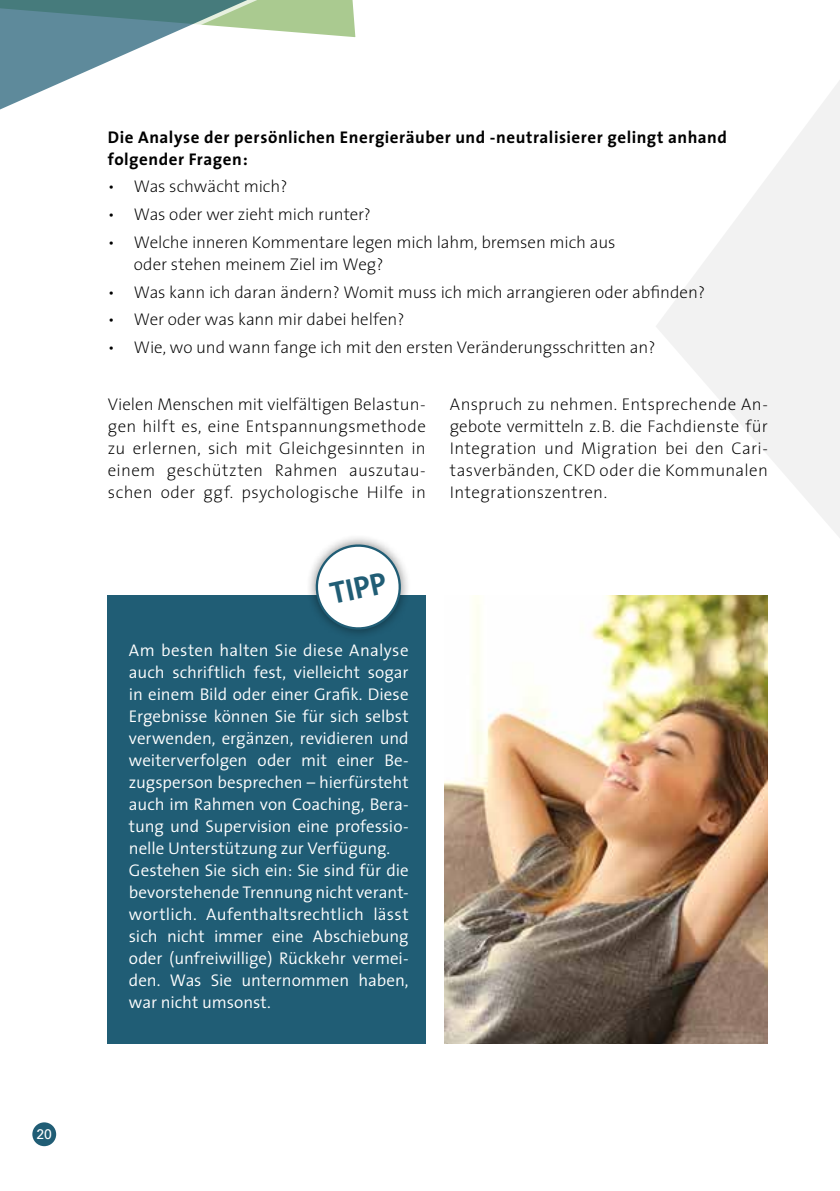
<style>
.page{position:relative;width:840px;height:1191px;background:#fff}
.page>*{position:absolute;margin:0;border:0;box-sizing:border-box;transform-origin:0 0}
.t1{font:700 31.2px "The Sans";color:#205d75}
.t2{font:200 17px/22px "The Sans";color:#000;text-align:justify}
.t3{font:300 17px/22px "The Sans";color:#fff}
.t4{font:700 17px/22px "The Sans";letter-spacing:.03em;color:#000}
.t5{font:14px "Univers LT Pro 55 Roman";color:#fff}
</style>
<div class="page">
<svg style="left:655px;top:82px;width:184px;height:962px"></svg>
<div style="left:108px;top:595px;width:317px;height:448px;background:#205d75"></div>
<img style="left:444px;top:595px;width:323px;height:448px">
<div style="left:305px;top:534px;width:106px;height:106px;background:#000;opacity:.5"></div>
<svg style="left:313px;top:542px;width:90px;height:90px"></svg>
<svg style="left:322px;top:0;width:34px;height:38px"></svg>
<svg style="left:0;top:0;width:322px;height:110px"></svg>
<div style="left:32px;top:1122px;width:24px;height:24px;background:#205d75;border-radius:50%"></div>
<p class="t5" style="left:36px;top:1125px;width:17px">20</p>
<p class="t4" style="left:108px;top:126px;width:620px">Die Analyse der persönlichen Energieräuber und -neutralisierer gelingt anhand folgender Fragen:</p>
<p class="t2" style="left:108px;top:175px;width:181px">• Was schwächt mich?</p>
<p class="t2" style="left:108px;top:203px;width:264px">• Was oder wer zieht mich runter?</p>
<p class="t2" style="left:134px;top:230px;width:483px;text-indent:-26px">• Welche inneren Kommentare legen mich lahm, bremsen mich aus oder stehen meinem Ziel im Weg?</p>
<p class="t2" style="left:108px;top:280px;width:598px">• Was kann ich daran ändern? Womit muss ich mich arrangieren oder abfinden?</p>
<p class="t2" style="left:108px;top:308px;width:298px">• Wer oder was kann mir dabei helfen?</p>
<p class="t2" style="left:108px;top:335px;width:548px">• Wie, wo und wann fange ich mit den ersten Veränderungsschritten an?</p>
<p class="t2" style="left:108px;top:392px;width:319px">Vielen Menschen mit vielfältigen Belastun&shy;gen hilft es, eine Entspannungsmethode zu erlernen, sich mit Gleichgesinnten in einem geschützten Rahmen auszutau&shy;schen oder ggf. psychologische Hilfe in</p>
<p class="t2" style="left:449px;top:392px;width:319px">Anspruch zu nehmen. Entsprechende An&shy;gebote vermitteln z.B. die Fachdienste für Integration und Migration bei den Cari&shy;tasverbänden, CKD oder die Kommunalen Integrationszentren.</p>
<h1 class="t1" style="left:325px;top:568px;width:58px;rotate:-12deg">TIPP</h1>
<p class="t3" style="left:129px;top:639px;width:281px">Am besten halten Sie diese Analyse auch schriftlich fest, vielleicht sogar in einem Bild oder einer Grafik. Diese Ergebnisse können Sie für sich selbst verwenden, ergänzen, revidieren und weiterverfolgen oder mit einer Be&shy;zugsperson besprechen – hierfürsteht auch im Rahmen von Coaching, Bera&shy;tung und Supervision eine professio&shy;nelle Unterstützung zur Verfügung.<br>Gestehen Sie sich ein: Sie sind für die bevorstehende Trennung nicht verant&shy;wortlich. Aufenthaltsrechtlich lässt sich nicht immer eine Abschiebung oder (unfreiwillige) Rückkehr vermei&shy;den. Was Sie unternommen haben, war nicht umsonst.</p>
</div>
